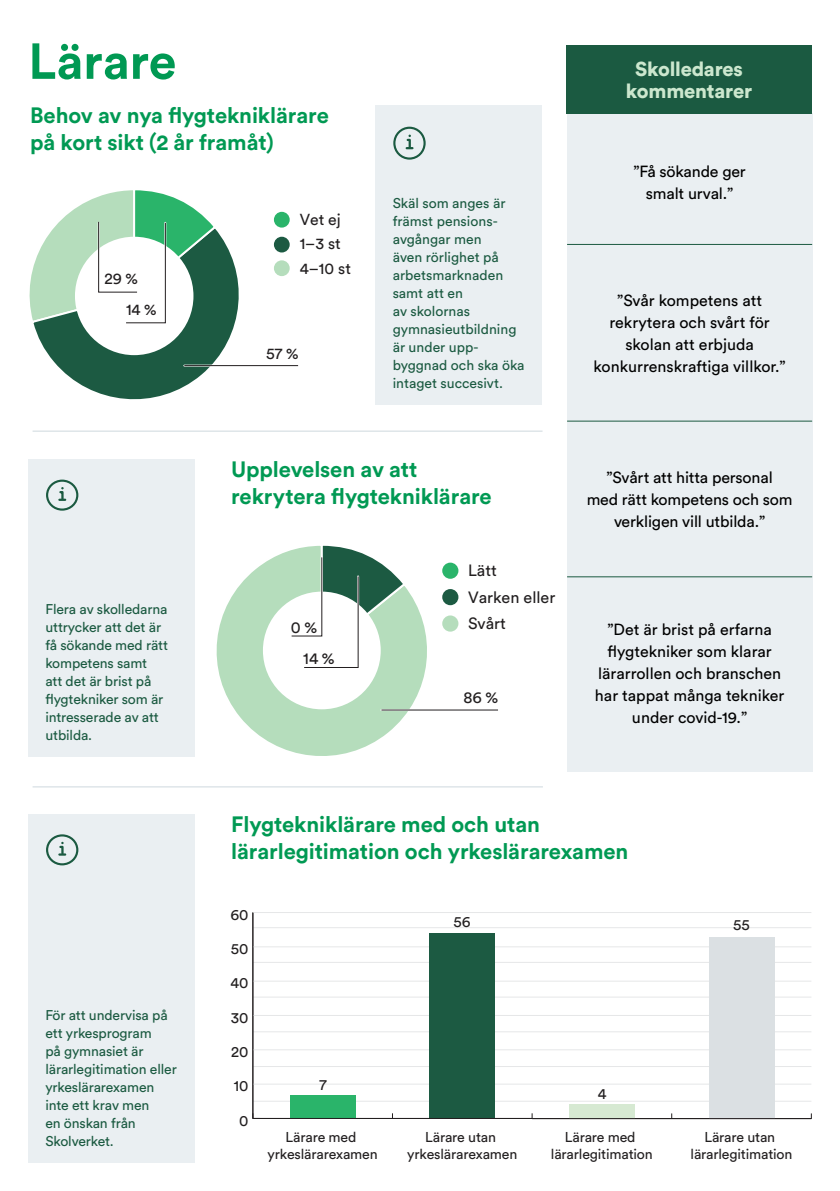
<style>
.page{position:relative;width:840px;height:1191px;background:#fff}
.page>*{position:absolute;margin:0;border:0;box-sizing:border-box;transform-origin:0 0}
.t1{font:700 50px "Circular Std";letter-spacing:-.005em;color:#009953}
.t2{font:700 22px/26.4px "Circular Std";letter-spacing:-.005em;color:#009953}
.t3{font:900 20px/22px "Circular Std";letter-spacing:-.01em;color:#cce7ce;text-align:center}
.t4{font:16.2px/26.4px "Circular Std";color:#221f20}
.t5{font:16px/22px "Circular Std";color:#000;text-align:center}
.t6{font:15.8px/24.8px "Circular Std";color:#221f20}
.t7{font:15.2px "Circular Std";color:#221f20}
.t8{font:14.2px/17px "Circular Std";letter-spacing:-.01em;color:#221f20;text-align:center}
.t9{font:14px/18px "Circular Std";letter-spacing:-.01em;color:#1b5a41}
</style>
<div class="page">
<div style="left:566px;top:113px;width:245px;height:658px;background:#eaeff2"></div>
<hr style="left:566px;top:244px;width:245px;height:1px;background:#1b5a41">
<hr style="left:566px;top:420px;width:245px;height:1px;background:#1b5a41">
<hr style="left:566px;top:576px;width:245px;height:1px;background:#1b5a41">
<div style="left:566px;top:45px;width:245px;height:68px;background:#1b5a41"></div>
<hr style="left:33px;top:430px;width:509px;height:1px;background:#ced8de">
<hr style="left:33px;top:786px;width:509px;height:1px;background:#ced8de">
<div style="left:28px;top:459px;width:167px;height:298px;background:#eaeff2"></div>
<svg style="left:58px;top:487px;width:7px;height:14px"></svg>
<div style="left:46px;top:479px;width:32px;height:31px;border:2px solid #1b5a41;border-radius:50%"></div>
<div style="left:28px;top:814px;width:167px;height:348px;background:#eaeff2"></div>
<svg style="left:58px;top:842px;width:7px;height:13px"></svg>
<div style="left:46px;top:834px;width:32px;height:31px;border:2px solid #1b5a41;border-radius:50%"></div>
<svg style="left:216px;top:551px;width:192px;height:205px"></svg>
<div style="left:263px;top:591px;width:117px;height:118px;background:#fff;border-radius:50%"></div>
<hr style="left:381px;top:709px;width:116px;height:2px;background:#fff">
<svg style="left:289px;top:545px;width:209px;height:165px"></svg>
<div style="left:375px;top:105px;width:167px;height:300px;background:#eaeff2"></div>
<svg style="left:405px;top:135px;width:7px;height:14px"></svg>
<div style="left:393px;top:127px;width:32px;height:33px;border:2px solid #1b5a41;border-radius:50%"></div>
<div style="left:274px;top:212px;width:15px;height:16px;background:#2ab46a;border-radius:50%"></div>
<div style="left:274px;top:237px;width:15px;height:15px;background:#1c5a42;border-radius:50%"></div>
<hr style="left:184px;top:365px;width:114px;height:1px;background:#231f20">
<svg style="left:29px;top:190px;width:223px;height:210px"></svg>
<div style="left:274px;top:260px;width:15px;height:16px;background:#b5ddbc;border-radius:50%"></div>
<hr style="left:253px;top:927px;width:558px;height:1px;background:#e6e7e8">
<hr style="left:253px;top:962px;width:558px;height:1px;background:#e6e7e8">
<hr style="left:253px;top:996px;width:558px;height:1px;background:#e6e7e8">
<hr style="left:253px;top:1031px;width:558px;height:1px;background:#e6e7e8">
<hr style="left:253px;top:1066px;width:558px;height:1px;background:#e6e7e8">
<hr style="left:253px;top:1100px;width:558px;height:1px;background:#e6e7e8">
<svg style="left:252px;top:1113px;width:8px;height:6px"></svg>
<hr style="left:253px;top:1083px;width:557px;height:1px;background:#e6e7e8">
<hr style="left:253px;top:1049px;width:557px;height:1px;background:#e6e7e8">
<hr style="left:253px;top:1015px;width:557px;height:1px;background:#e6e7e8">
<hr style="left:253px;top:980px;width:557px;height:1px;background:#e6e7e8">
<hr style="left:253px;top:946px;width:557px;height:1px;background:#e6e7e8">
<hr style="left:253px;top:912px;width:557px;height:1px;background:#e6e7e8">
<div style="left:290px;top:1094px;width:65px;height:24px;background:#2ab46a"></div>
<div style="left:429px;top:933px;width:66px;height:185px;background:#1c5a42"></div>
<hr style="left:253px;top:1118px;width:279px;height:1px;background:#231f20">
<hr style="left:252px;top:912px;width:1px;height:206px;background:#231f20">
<div style="left:568px;top:1104px;width:66px;height:14px;background:#d6e9d2"></div>
<div style="left:708px;top:937px;width:65px;height:181px;background:#dbe0e3"></div>
<hr style="left:532px;top:1118px;width:278px;height:1px;background:#231f20">
<h1 class="t1" style="left:28px;top:29px;width:149px">Lärare</h1>
<h2 class="t2" style="left:30px;top:102px;width:300px">Behov av nya flygtekniklärare på kort sikt (2 år framåt)</h2>
<p class="t6" style="left:104px;top:266px;width:35px">29 %</p>
<p class="t6" style="left:126px;top:297px;width:32px">14 %</p>
<p class="t6" style="left:299px;top:206px;width:43px">Vet ej<br>1–3 st</p>
<p class="t6" style="left:299px;top:256px;width:53px">4–10 st</p>
<p class="t6" style="left:266px;top:341px;width:34px">57 %</p>
<p class="t9" style="left:392px;top:194px;width:133px">Skäl som anges är främst pensions&shy;avgångar men<br>även rörlighet på arbetsmarknaden samt att en<br>av skolornas gymnasieutbildning är under upp&shy;byggnad och ska öka intaget succesivt.</p>
<h2 class="t2" style="left:231px;top:456px;width:262px">Upplevelsen av att rekrytera flygtekniklärare</h2>
<p class="t9" style="left:45px;top:600px;width:124px">Flera av skolledarna uttrycker att det är få sökande med rätt kompetens samt<br>att det är brist på flygtekniker som är intresserade av att utbilda.</p>
<p class="t4" style="left:290px;top:613px;width:28px">0 %</p>
<p class="t4" style="left:303px;top:644px;width:33px">14 %</p>
<p class="t4" style="left:468px;top:557px;width:30px">Lätt</p>
<p class="t4" style="left:468px;top:584px;width:89px">Varken eller<br>Svårt</p>
<p class="t4" style="left:463px;top:684px;width:36px">86 %</p>
<h3 class="t3" style="left:625px;top:58px;width:128px">Skolledares kommentarer</h3>
<p class="t5" style="left:633px;top:160px;width:114px">”Få sökande ger smalt urval.”</p>
<p class="t5" style="left:593px;top:289px;width:193px">”Svår kompetens att rekrytera och svårt för skolan att erbjuda konkurrenskraftiga villkor.”</p>
<p class="t5" style="left:586px;top:466px;width:207px">”Svårt att hitta personal<br>med rätt kompetens och som verkligen vill utbilda.”</p>
<p class="t5" style="left:594px;top:618px;width:191px">”Det är brist på erfarna flygtekniker som klarar lärarrollen och branschen har tappat många tekniker under covid-19.”</p>
<p class="t9" style="left:45px;top:1005px;width:133px">För att undervisa på ett yrkesprogram<br>på gymnasiet är lärarlegitimation eller yrkeslärarexamen inte ett krav men<br>en önskan från<br>Skolverket.</p>
<h2 class="t2" style="left:231px;top:810px;width:398px">Flygtekniklärare med och utan lärarlegitimation och yrkeslärarexamen</h2>
<p class="t7" style="left:230px;top:905px;width:20px">60</p>
<p class="t7" style="left:231px;top:939px;width:19px">50</p>
<p class="t7" style="left:230px;top:973px;width:19px">40</p>
<p class="t7" style="left:231px;top:1008px;width:19px">30</p>
<p class="t7" style="left:231px;top:1042px;width:19px">20</p>
<p class="t7" style="left:234px;top:1076px;width:16px">10</p>
<p class="t7" style="left:239px;top:1111px;width:11px">0</p>
<p class="t7" style="left:319px;top:1075px;width:9px">7</p>
<p class="t8" style="left:267px;top:1128px;width:111px">Lärare med yrkeslärarexamen</p>
<p class="t7" style="left:453px;top:912px;width:19px">56</p>
<p class="t8" style="left:407px;top:1128px;width:111px">Lärare utan yrkeslärarexamen</p>
<p class="t7" style="left:597px;top:1084px;width:10px">4</p>
<p class="t8" style="left:550px;top:1128px;width:103px">Lärare med lärarlegitimation</p>
<p class="t7" style="left:732px;top:915px;width:18px">55</p>
<p class="t8" style="left:690px;top:1128px;width:103px">Lärare utan lärarlegitimation</p>
</div>
